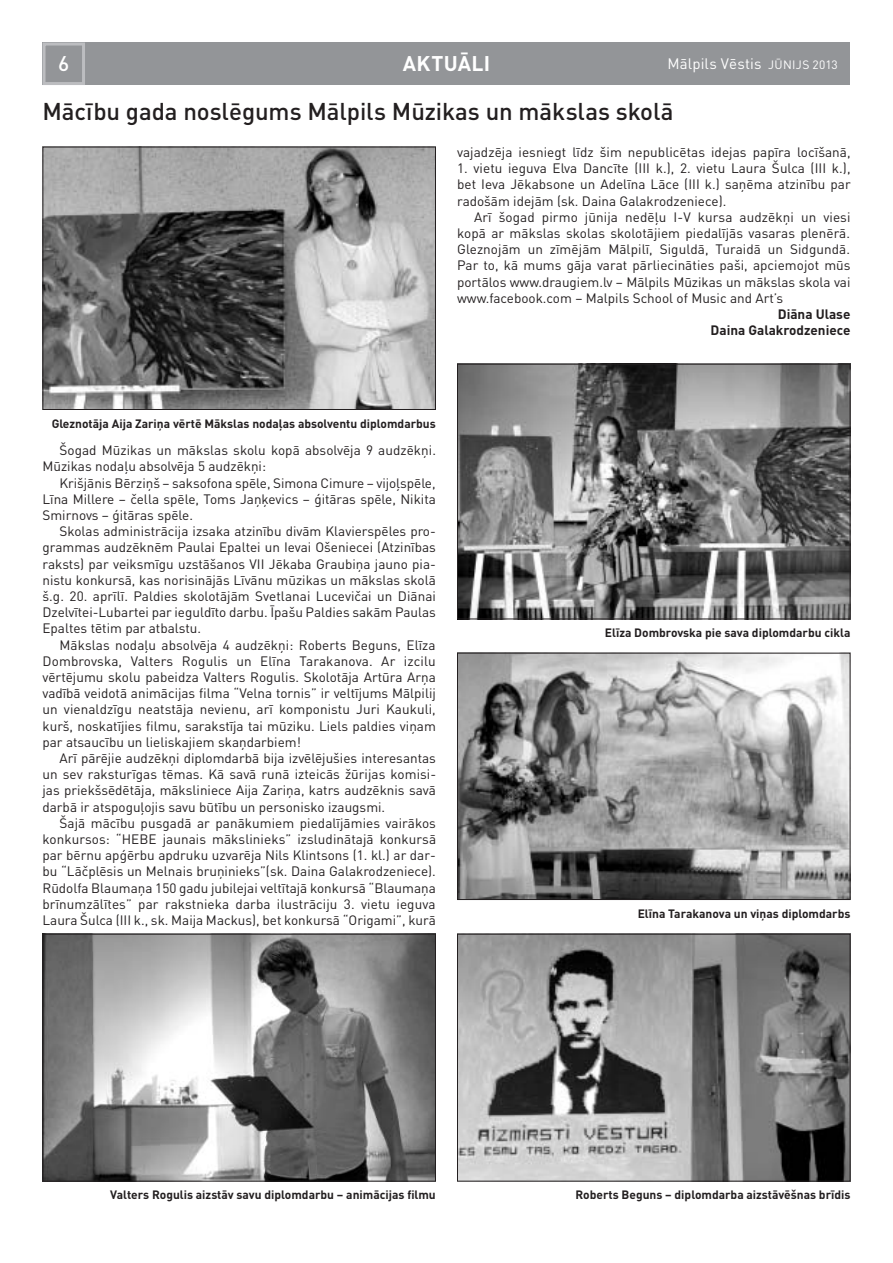
<style>
.page{position:relative;width:893px;height:1263px;background:#fff}
.page>*{position:absolute;margin:0;border:0;box-sizing:border-box;transform-origin:0 0}
.t1{font:500 24px "DIN Pro";color:#231f20}
.t2{font:700 21px "DIN Pro";color:#fff}
.t3{font:500 21px "DIN Pro";color:#fff}
.t4{font:15px "DIN Pro";letter-spacing:.01em;color:#fff}
.t5{font:13.5px/16.2px "DIN Pro";color:#231f20;text-align:justify}
.t6{font:700 13.5px/16.2px "DIN Pro";color:#231f20;text-align:right}
.t7{font:700 12px "DIN Pro";color:#231f20}
.s1{font-size:12px}
</style>
<div class="page">
<div style="left:43px;top:43px;width:807px;height:42px;background:#939598"></div>
<div style="left:43px;top:43px;width:42px;height:42px;border:3px solid #bcbdc0"></div>
<img style="left:459px;top:366px;width:389px;height:251px">
<div style="left:457px;top:364px;width:393px;height:255px;border:1px solid #231f20"></div>
<img style="left:459px;top:655px;width:389px;height:243px">
<div style="left:457px;top:653px;width:393px;height:247px;border:1px solid #231f20"></div>
<img style="left:459px;top:936px;width:389px;height:243px">
<div style="left:457px;top:934px;width:393px;height:247px;border:1px solid #231f20"></div>
<img style="left:45px;top:149px;width:389px;height:259px">
<div style="left:43px;top:147px;width:393px;height:263px;border:1px solid #231f20"></div>
<img style="left:45px;top:936px;width:389px;height:243px">
<div style="left:43px;top:934px;width:393px;height:247px;border:1px solid #231f20"></div>
<h2 class="t3" style="left:58px;top:49px;width:13px">6</h2>
<h2 class="t2" style="left:403px;top:49px;width:28px">Aktu</h2>
<h2 class="t2" style="left:458px;top:49px;width:23px">āli</h2>
<p class="t4" style="left:667px;top:53px;width:172px">Mālpils Vēstis <span class="s1">jūnijs 2013</span></p>
<h1 class="t1" style="left:43px;top:95px;width:633px">Mācību gada noslēgums Mālpils Mūzikas un mākslas skolā</h1>
<p class="t5" style="left:457px;top:143px;width:395px">vajadzēja iesniegt līdz šim nepublicētas idejas papīra locīšanā,</p>
<p class="t5" style="left:457px;top:160px;width:395px">1. vietu ieguva Elva Dancīte (III k.), 2. vietu Laura Šulca (III k.), bet Ieva Jēkabsone un Adelīna Lāce (III k.) saņēma atzinību par radošām idejām (sk. Daina Galakrodzeniece).</p>
<p class="t5" style="left:457px;top:208px;width:395px;text-indent:17px">Arī šogad pirmo jūnija nedēļu I-V kursa audzēkņi un viesi kopā ar mākslas skolas skolotājiem piedalījās vasaras plenērā.<br>Gleznojām un zīmējām Mālpilī, Siguldā, Turaidā un Sidgundā.<br>Par to, kā mums gāja varat pārliecināties paši, apciemojot mūs portālos www.draugiem.lv – Mālpils Mūzikas un mākslas skola vai www.facebook.com – Malpils School of Music and Art’s</p>
<p class="t6" style="left:711px;top:305px;width:141px">Diāna Ulase<br>Daina Galakrodzeniece</p>
<p class="t7" style="left:52px;top:415px;width:386px">Gleznotāja Aija Zariņa vērtē Mākslas nodaļas absolventu diplomdarbus</p>
<p class="t5" style="left:43px;top:442px;width:395px;text-indent:17px">Šogad Mūzikas un mākslas skolu kopā absolvēja 9 audzēkņi.<br>Mūzikas nodaļu absolvēja 5 audzēkņi:</p>
<p class="t5" style="left:43px;top:474px;width:395px;text-indent:17px">Krišjānis Bērziņš – saksofona spēle, Simona Cimure – vijoļspēle, Līna Millere – čella spēle, Toms Jaņķevics – ģitāras spēle, Nikita Smirnovs – ģitāras spēle.</p>
<p class="t5" style="left:43px;top:523px;width:395px;text-indent:17px">Skolas administrācija izsaka atzinību divām Klavierspēles pro&shy;grammas audzēknēm Paulai Epaltei un Ievai Ošeniecei (Atzinības raksts) par veiksmīgu uzstāšanos VII Jēkaba Graubiņa jauno pia&shy;nistu konkursā, kas norisinājās Līvānu mūzikas un mākslas skolā š.g. 20. aprīlī. Paldies skolotājām Svetlanai Lucevičai un Diānai Dzelvītei-Lubartei par ieguldīto darbu. Īpašu Paldies sakām Paulas Epaltes tētim par atbalstu.</p>
<p class="t5" style="left:43px;top:636px;width:395px;text-indent:17px">Mākslas nodaļu absolvēja 4 audzēkņi: Roberts Beguns, Elīza Dombrovska, Valters Rogulis un Elīna Tarakanova. Ar izcilu vērtējumu skolu pabeidza Valters Rogulis. Skolotāja Artūra Arņa vadībā veidotā animācijas filma “Velna tornis” ir veltījums Mālpilij un vienaldzīgu neatstāja nevienu, arī komponistu Juri Kaukuli, kurš, noskatījies filmu, sarakstīja tai mūziku. Liels paldies viņam par atsaucību un lieliskajiem skaņdarbiem!</p>
<p class="t5" style="left:43px;top:749px;width:395px;text-indent:17px">Arī pārējie audzēkņi diplomdarbā bija izvēlējušies interesantas un sev raksturīgas tēmas. Kā savā runā izteicās žūrijas komisi&shy;jas priekšsēdētāja, māksliniece Aija Zariņa, katrs audzēknis savā darbā ir atspoguļojis savu būtību un personisko izaugsmi.</p>
<p class="t5" style="left:43px;top:814px;width:395px;text-indent:17px">Šajā mācību pusgadā ar panākumiem piedalījāmies vairākos konkursos: “HEBE jaunais mākslinieks” izsludinātajā konkursā par bērnu apģērbu apdruku uzvarēja Nils Klintsons (1. kl.) ar dar&shy;bu “Lāčplēsis un Melnais bruņinieks”(sk. Daina Galakrodzeniece).<br>Rūdolfa Blaumaņa 150 gadu jubilejai veltītajā konkursā “Blaumaņa brīnumzālītes” par rakstnieka darba ilustrāciju 3. vietu ieguva Laura Šulca (III k., sk. Maija Mackus), bet konkursā “Origami”, kurā</p>
<p class="t7" style="left:605px;top:624px;width:247px">Elīza Dombrovska pie sava diplomdarbu cikla</p>
<p class="t7" style="left:638px;top:905px;width:214px">Elīna Tarakanova un viņas diplomdarbs</p>
<p class="t7" style="left:110px;top:1187px;width:327px">Valters Rogulis aizstāv savu diplomdarbu – animācijas filmu</p>
<p class="t7" style="left:575px;top:1187px;width:276px">Roberts Beguns – diplomdarba aizstāvēšnas brīdis</p>
</div>
